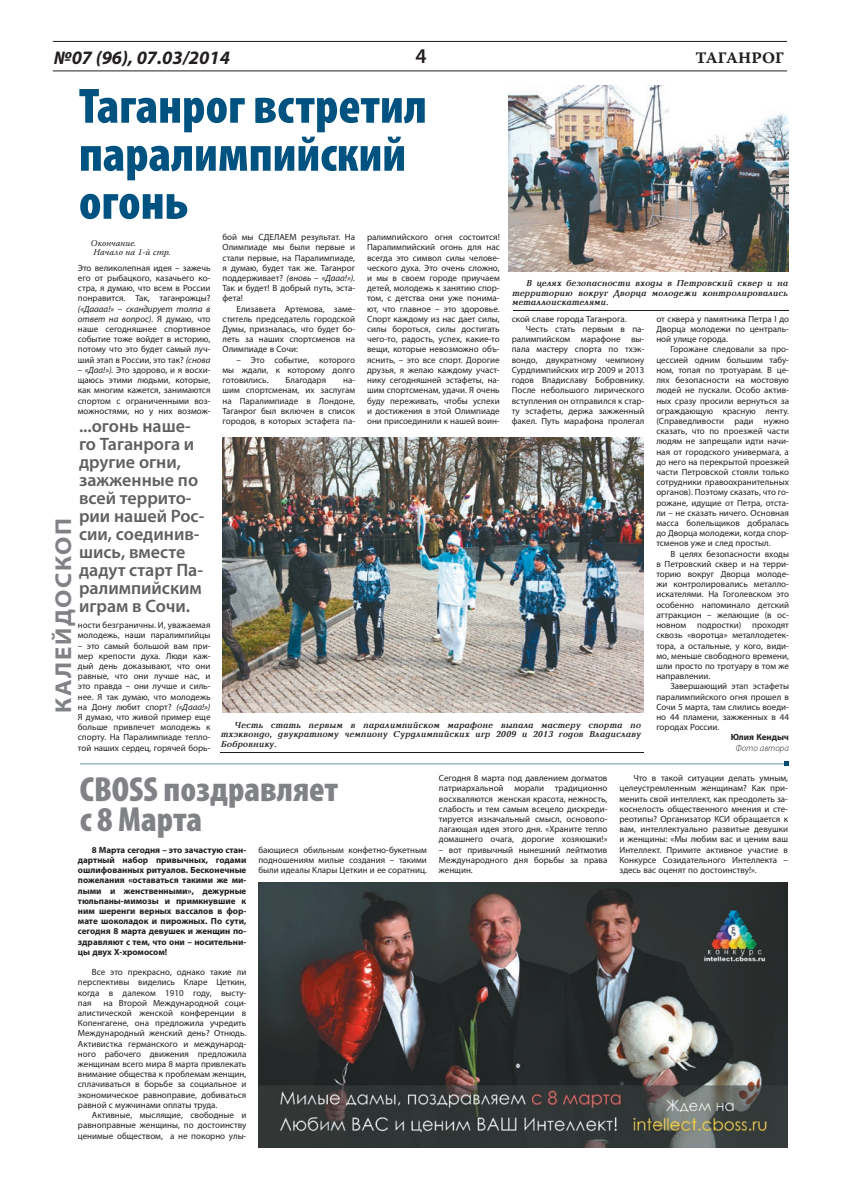
<style>
.page{position:relative;width:842px;height:1191px;background:#fff}
.page>*{position:absolute;margin:0;border:0;box-sizing:border-box;transform-origin:0 0}
.Большой_заголовок_се{font:900 condensed 50px/48px "Myriad Pro";color:#005380}
.Средний_заголовок_се{font:900 condensed 35px "Myriad Pro";color:#808285}
.Полосы{font:700 semi-expanded 23px "Myriad Pro";letter-spacing:.07em;color:#808285}
.Даты{font:600 21px "Myriad Pro";color:#231f20}
.t1{font:italic 700 19px "Myriad Pro";color:#231f20}
.Серый_подзаголовок{font:600 18px/18px "Myriad Pro";color:#5f5f62}
.t2{font:16px "Warnock Pro Bold Capt";color:#231f20}
.основинка{font:9px/10.2px "Myriad Pro";color:#231f20;text-align:justify}
.подзаголовок_новый{font:700 9px/10.2px "Myriad Pro";color:#231f20;text-align:justify}
.подпись_под_фото{font:italic 700 9px/9.5px "Baltica";color:#231f20;text-align:justify}
.Текст{font:italic 9px "Warnock Pro";color:#231f20}
.подпись_новая{font:700 9px "Myriad Pro";color:#231f20}
.подпись_новая-2{font:italic 300 9px "Myriad Pro";color:#231f20}
.s1{font-style:italic}
</style>
<div class="page">
<hr style="left:53px;top:70px;width:734px;height:1px;background:#231f20">
<hr style="left:53px;top:41px;width:734px;height:1px;background:#231f20">
<div style="left:79px;top:761px;width:710px;height:6px;background:#231f20;opacity:.1"></div>
<img style="left:258px;top:883px;width:529px;height:264px">
<img style="left:223px;top:438px;width:420px;height:275px">
<hr style="left:219px;top:751px;width:426px;height:2px;background:#231f20;opacity:.1">
<hr style="left:512px;top:309px;width:278px;height:2px;background:#231f20;opacity:.1">
<img style="left:509px;top:86px;width:279px;height:186px">
<h3 class="t1" style="left:54px;top:45px;width:178px">№07 (96), 07.03/2014</h3>
<p class="Даты" style="left:415px;top:42px;width:13px">4</p>
<h3 class="t2" style="left:695px;top:48px;width:90px">ТАГАНРОГ</h3>
<p class="Большой_заголовок_се" style="left:79px;top:83px;width:349px">Таганрог встретил</p>
<p class="Большой_заголовок_се" style="left:79px;top:131px;width:329px">паралимпийский огонь</p>
<p class="Текст" style="left:91px;top:238px;width:47px">Окончание.</p>
<p class="Текст" style="left:93px;top:247px;width:79px">Начало на 1-й стр.</p>
<p class="основинка" style="left:78px;top:262px;width:134px">Это великолепная идея – зажечь его от рыбацкого, казачьего ко&shy;стра, я думаю, что всем в России понравится. Так, таганрожцы? <span class="s1">(«Даааа!» – скандирует толпа в ответ на вопрос)</span>. Я думаю, что наше сегодняшнее спортивное событие тоже войдет в историю, потому что это будет самый луч&shy;ший этап в России, это так? <span class="s1">(снова</span></p>
<p class="основинка" style="left:78px;top:364px;width:134px"><span class="s1">– «Даа!»).</span> Это здорово, и я восхи&shy;щаюсь этими людьми, которые, как многим кажется, занимаются спортом с ограниченными воз&shy;можностями, но у них возмож-</p>
<p class="Серый_подзаголовок" style="left:79px;top:417px;width:127px">...огонь наше&shy;го Таганрога и другие огни, зажженные по всей террито&shy;рии нашей Рос&shy;сии, соединив&shy;шись, вместе дадут старт Па&shy;ралимпийским играм в Сочи.</p>
<p class="Полосы" style="left:51px;top:713px;width:196px;rotate:-90deg">КАЛЕЙДОСКОП</p>
<p class="основинка" style="left:78px;top:620px;width:134px">ности безграничны. И, уважаемая молодежь, наши паралимпийцы</p>
<p class="основинка" style="left:78px;top:640px;width:134px">– это самый большой вам при&shy;мер крепости духа. Люди каж&shy;дый день доказывают, что они равные, что они лучше нас, и это правда – они лучше и силь&shy;нее. Я так думаю, что молодежь на Дону любит спорт? <span class="s1">(«Дааа!»)<br></span>Я думаю, что живой пример еще больше привлечет молодежь к спорту. На Паралимпиаде тепло&shy;той наших сердец, горячей борь-</p>
<p class="основинка" style="left:222px;top:232px;width:134px">бой мы СДЕЛАЕМ результат. На Олимпиаде мы были первые и стали первые, на Паралимпиаде, я думаю, будет так же. Таганрог поддерживает? <span class="s1">(вновь – «Дааа!»).<br></span>Так и будет! В добрый путь, эста&shy;фета!</p>
<p class="основинка" style="left:222px;top:303px;width:134px;text-indent:14px">Елизавета Артемова, заме&shy;ститель председатель городской Думы, призналась, что будет бо&shy;леть за наших спортсменов на Олимпиаде в Сочи:</p>
<p class="основинка" style="left:222px;top:354px;width:134px;text-indent:14px">– Это событие, которого мы ждали, к которому долго готовились.</p>
<p class="основинка" style="left:367px;top:232px;width:134px">ралимпийского огня состоится!<br>Паралимпийский огонь для нас всегда это символ силы челове&shy;ческого духа. Это очень сложно, и мы в своем городе приучаем детей, молодежь к занятию спор&shy;том, с детства они уже понима&shy;ют, что главное – это здоровье.<br>Спорт каждому из нас дает силы, силы бороться, силы достигать чего-то, радость, успех, какие-то вещи, которые невозможно объ&shy;яснить, – это все спорт. Дорогие друзья, я желаю каждому участ&shy;нику сегодняшней эстафеты, на&shy;шим спортсменам, удачи. Я очень буду переживать, чтобы успехи и достижения в этой Олимпиаде они присоединили к нашей воин-</p>
<p class="подпись_под_фото" style="left:512px;top:279px;width:277px;text-indent:14px">В целях безопасности входы в Петровский сквер и на территорию вокруг Дворца молодежи контролировались металлоискателями.</p>
<p class="основинка" style="left:512px;top:313px;width:116px">ской славе города Таганрога.</p>
<p class="основинка" style="left:512px;top:324px;width:134px;text-indent:14px">Честь стать первым в па&shy;ралимпийском марафоне вы&shy;пала мастеру спорта по тхэк&shy;вондо, двукратному чемпиону Сурдлимпийских игр 2009 и 2013 годов Владиславу Бобровнику.<br>После небольшого лирического вступления он отправился к стар&shy;ту эстафеты, держа зажженный факел. Путь марафона пролегал</p>
<p class="основинка" style="left:656px;top:313px;width:134px">от сквера у памятника Петра I до Дворца молодежи по централь&shy;ной улице города.</p>
<p class="основинка" style="left:656px;top:344px;width:134px;text-indent:14px">Горожане следовали за про&shy;цессией одним большим табу&shy;ном, топая по тротуарам. В це&shy;лях безопасности на мостовую людей не пускали. Особо актив&shy;ных сразу просили вернуться за ограждающую красную ленту. (Справедливости ради нужно сказать, что по проезжей части людям не запрещали идти начи&shy;ная от городского универмага, а до него на перекрытой проезжей части Петровской стояли только сотрудники правоохранительных органов). Поэтому сказать, что го&shy;рожане, идущие от Петра, отста&shy;ли – не сказать ничего. Основная масса болельщиков добралась до Дворца молодежи, когда спор&shy;тсменов уже и след простыл.</p>
<p class="основинка" style="left:656px;top:548px;width:134px;text-indent:14px">В целях безопасности входы в Петровский сквер и на терри&shy;торию вокруг Дворца молоде&shy;жи контролировались металло&shy;искателями. На Гоголевском это особенно напоминало детский аттракцион – желающие (в ос&shy;новном подростки) проходят сквозь «воротца» металлодетек&shy;тора, а остальные, у кого, види&shy;мо, меньше свободного времени, шли просто по тротуару в том же направлении.</p>
<p class="основинка" style="left:656px;top:681px;width:134px;text-indent:14px">Завершающий этап эстафеты паралимпийского огня прошел в Сочи 5 марта, там слились воеди&shy;но 44 пламени, зажженных в 44 городах России.</p>
<p class="подпись_новая" style="left:731px;top:731px;width:60px">Юлия Кендыч</p>
<p class="подпись_новая-2" style="left:736px;top:743px;width:55px">Фото автора</p>
<p class="основинка" style="left:285px;top:375px;width:42px">Благодаря</p>
<p class="основинка" style="left:222px;top:375px;width:134px;text-indent:121px">на&shy;шим спортсменам, их заслугам на Паралимпиаде в Лондоне, Таганрог был включен в список городов, в которых эстафета па-</p>
<p class="подпись_под_фото" style="left:221px;top:720px;width:421px;text-indent:14px">Честь стать первым в паралимпийском марафоне выпала мастеру спорта по тхэквондо, двукратному чемпиону Сурдлимпийских игр 2009 и 2013 годов Владиславу Бобровнику.</p>
<p class="Средний_заголовок_се" style="left:80px;top:769px;width:260px">CBOSS поздравляет</p>
<p class="Средний_заголовок_се" style="left:80px;top:799px;width:124px">с 8 Марта</p>
<p class="подзаголовок_новый" style="left:78px;top:844px;width:170px;text-indent:14px">8 Марта сегодня – это зачастую стан&shy;дартный набор привычных, годами ошлифованных ритуалов. Бесконечные пожелания «оставаться такими же ми&shy;лыми и женственными», дежурные тюльпаны-мимозы и примкнувшие к ним шеренги верных вассалов в фор&shy;мате шоколадок и пирожных. По сути, сегодня 8 марта девушек и женщин по&shy;здравляют с тем, что они – носительни&shy;цы двух X-хромосом!</p>
<p class="основинка" style="left:78px;top:967px;width:170px;text-indent:14px">Все это прекрасно, однако такие ли перспективы виделись Кларе Цеткин, когда в далеком 1910 году, высту&shy;пая</p>
<p class="основинка" style="left:78px;top:997px;width:170px;text-indent:26px">на Второй Международной соци&shy;алистической женской конференции в Копенгагене, она предложила учредить Международный женский день? Отнюдь.<br>Активистка германского и международ&shy;ного рабочего движения предложила женщинам всего мира 8 марта привлекать внимание общества к проблемам женщин, сплачиваться в борьбе за социальное и экономическое равноправие, добиваться равной с мужчинами оплаты труда.</p>
<p class="основинка" style="left:78px;top:1109px;width:170px;text-indent:14px">Активные, мыслящие, свободные и равноправные женщины, по достоинству ценимые обществом, а не покорно улы-</p>
<p class="основинка" style="left:258px;top:844px;width:170px">бающиеся обильным конфетно-букетным подношениям милые создания – такими были идеалы Клары Цеткин и ее соратниц.</p>
<p class="основинка" style="left:439px;top:773px;width:170px">Сегодня 8 марта под давлением догматов патриархальной морали традиционно восхваляются женская красота, нежность, слабость и тем самым всецело дискреди&shy;тируется изначальный смысл, основопо&shy;лагающая идея этого дня. «Храните тепло домашнего очага, дорогие хозяюшки!»</p>
<p class="основинка" style="left:439px;top:844px;width:170px">– вот привычный нынешний лейтмотив Международного дня борьбы за права женщин.</p>
<p class="основинка" style="left:619px;top:773px;width:170px;text-indent:14px">Что в такой ситуации делать умным, целеустремленным женщинам? Как при&shy;менить свой интеллект, как преодолеть за&shy;коснелость общественного мнения и сте&shy;реотипы? Организатор КСИ обращается к вам, интеллектуально развитые девушки и женщины: «Мы любим вас и ценим ваш Интеллект. Примите активное участие в Конкурсе Созидательного Интеллекта – здесь вас оценят по достоинству!».</p>
</div>
